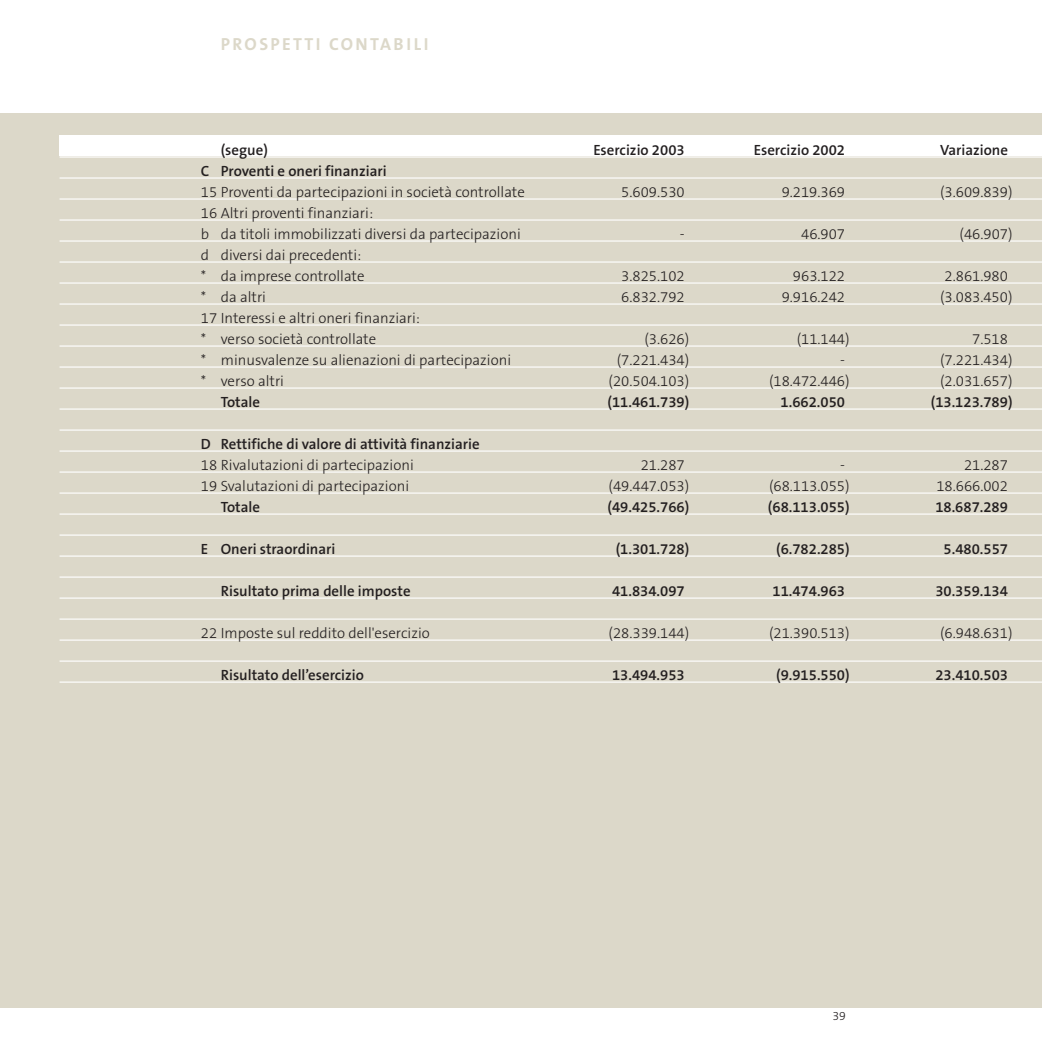
<style>
.page{position:relative;width:1042px;height:1042px;background:#fff}
.page>*{position:absolute;margin:0;border:0;box-sizing:border-box;transform-origin:0 0}
.t1{font:700 17.5px "The Sans B7";letter-spacing:.135em;color:#dcd8c9}
.t2{font:300 14.88px/21px "The Sans B3";color:#231f20}
.t3{font:600 14.88px "The Sans B6";color:#231f20}
.t4{font:300 12.25px "The Sans B3";color:#231f20}
</style>
<div class="page">
<div style="left:0;top:113px;width:1042px;height:894px;background:#dcd8c9"></div>
<hr style="left:60px;top:156px;width:982px;height:2px;background:#fff">
<hr style="left:60px;top:177px;width:982px;height:2px;background:#fff">
<hr style="left:60px;top:198px;width:982px;height:2px;background:#fff">
<hr style="left:60px;top:219px;width:982px;height:2px;background:#fff">
<hr style="left:60px;top:240px;width:982px;height:2px;background:#fff">
<hr style="left:60px;top:261px;width:982px;height:2px;background:#fff">
<hr style="left:60px;top:282px;width:982px;height:2px;background:#fff">
<hr style="left:60px;top:303px;width:982px;height:2px;background:#fff">
<hr style="left:60px;top:324px;width:982px;height:2px;background:#fff">
<hr style="left:60px;top:345px;width:982px;height:2px;background:#fff">
<div style="left:60px;top:135px;width:982px;height:21px;background:#fff"></div>
<hr style="left:60px;top:366px;width:982px;height:2px;background:#fff">
<hr style="left:60px;top:387px;width:982px;height:2px;background:#fff">
<hr style="left:60px;top:408px;width:982px;height:2px;background:#fff">
<hr style="left:60px;top:429px;width:982px;height:2px;background:#fff">
<hr style="left:60px;top:450px;width:982px;height:2px;background:#fff">
<hr style="left:60px;top:471px;width:982px;height:2px;background:#fff">
<hr style="left:60px;top:492px;width:982px;height:2px;background:#fff">
<hr style="left:60px;top:513px;width:982px;height:2px;background:#fff">
<hr style="left:60px;top:534px;width:982px;height:2px;background:#fff">
<hr style="left:60px;top:555px;width:982px;height:2px;background:#fff">
<hr style="left:60px;top:576px;width:982px;height:2px;background:#fff">
<hr style="left:60px;top:597px;width:982px;height:2px;background:#fff">
<hr style="left:60px;top:618px;width:982px;height:2px;background:#fff">
<hr style="left:60px;top:639px;width:982px;height:2px;background:#fff">
<hr style="left:60px;top:660px;width:982px;height:2px;background:#fff">
<hr style="left:60px;top:681px;width:982px;height:2px;background:#fff">
<p class="t1" style="left:221px;top:34px;width:209px">PROSPETTI CONTABILI</p>
<p class="t3" style="left:221px;top:142px;width:49px">(segue)</p>
<p class="t3" style="left:593px;top:142px;width:93px">Esercizio 2003</p>
<p class="t3" style="left:754px;top:142px;width:93px">Esercizio 2002</p>
<p class="t3" style="left:940px;top:142px;width:69px">Variazione</p>
<p class="t3" style="left:201px;top:163px;width:187px">C Proventi e oneri finanziari</p>
<p class="t2" style="left:201px;top:182px;width:325px">15 Proventi da partecipazioni in società controllate</p>
<p class="t2" style="left:621px;top:182px;width:65px">5.609.530</p>
<p class="t2" style="left:781px;top:182px;width:65px">9.219.369</p>
<p class="t2" style="left:940px;top:182px;width:74px">(3.609.839)</p>
<p class="t2" style="left:201px;top:203px;width:321px">16 Altri proventi finanziari:<br>b da titoli immobilizzati diversi da partecipazioni</p>
<p class="t2" style="left:680px;top:224px;width:6px">-</p>
<p class="t2" style="left:801px;top:224px;width:46px">46.907</p>
<p class="t2" style="left:959px;top:224px;width:54px">(46.907)</p>
<p class="t2" style="left:201px;top:245px;width:165px">d diversi dai precedenti: * da imprese controllate</p>
<p class="t2" style="left:621px;top:266px;width:65px">3.825.102</p>
<p class="t2" style="left:793px;top:266px;width:54px">963.122</p>
<p class="t2" style="left:944px;top:266px;width:65px">2.861.980</p>
<p class="t2" style="left:201px;top:287px;width:67px">* da altri</p>
<p class="t2" style="left:621px;top:287px;width:65px">6.832.792</p>
<p class="t2" style="left:781px;top:287px;width:65px">9.916.242</p>
<p class="t2" style="left:940px;top:287px;width:74px">(3.083.450)</p>
<p class="t2" style="left:201px;top:308px;width:221px">17 Interessi e altri oneri finanziari: * verso società controllate</p>
<p class="t2" style="left:644px;top:329px;width:46px">(3.626)</p>
<p class="t2" style="left:796px;top:329px;width:54px">(11.144)</p>
<p class="t2" style="left:972px;top:329px;width:37px">7.518</p>
<p class="t2" style="left:201px;top:350px;width:312px">* minusvalenze su alienazioni di partecipazioni</p>
<p class="t2" style="left:617px;top:350px;width:74px">(7.221.434)</p>
<p class="t2" style="left:840px;top:350px;width:6px">-</p>
<p class="t2" style="left:940px;top:350px;width:74px">(7.221.434)</p>
<p class="t2" style="left:201px;top:371px;width:85px">* verso altri</p>
<p class="t2" style="left:608px;top:371px;width:82px">(20.504.103)</p>
<p class="t2" style="left:769px;top:371px;width:82px">(18.472.446)</p>
<p class="t2" style="left:940px;top:371px;width:74px">(2.031.657)</p>
<p class="t3" style="left:221px;top:394px;width:41px">Totale</p>
<p class="t3" style="left:607px;top:394px;width:83px">(11.461.739)</p>
<p class="t3" style="left:780px;top:394px;width:66px">1.662.050</p>
<p class="t3" style="left:931px;top:394px;width:83px">(13.123.789)</p>
<p class="t3" style="left:201px;top:436px;width:280px">D Rettifiche di valore di attività finanziarie</p>
<p class="t2" style="left:201px;top:455px;width:214px">18 Rivalutazioni di partecipazioni</p>
<p class="t2" style="left:641px;top:455px;width:46px">21.287</p>
<p class="t2" style="left:840px;top:455px;width:6px">-</p>
<p class="t2" style="left:964px;top:455px;width:46px">21.287</p>
<p class="t2" style="left:201px;top:476px;width:210px">19 Svalutazioni di partecipazioni</p>
<p class="t2" style="left:608px;top:476px;width:82px">(49.447.053)</p>
<p class="t2" style="left:769px;top:476px;width:82px">(68.113.055)</p>
<p class="t2" style="left:936px;top:476px;width:73px">18.666.002</p>
<p class="t3" style="left:221px;top:499px;width:41px">Totale</p>
<p class="t3" style="left:607px;top:499px;width:83px">(49.425.766)</p>
<p class="t3" style="left:768px;top:499px;width:83px">(68.113.055)</p>
<p class="t3" style="left:935px;top:499px;width:74px">18.687.289</p>
<p class="t3" style="left:201px;top:541px;width:136px">E Oneri straordinari</p>
<p class="t3" style="left:616px;top:541px;width:75px">(1.301.728)</p>
<p class="t3" style="left:776px;top:541px;width:75px">(6.782.285)</p>
<p class="t3" style="left:943px;top:541px;width:66px">5.480.557</p>
<p class="t3" style="left:221px;top:583px;width:191px">Risultato prima delle imposte</p>
<p class="t3" style="left:612px;top:583px;width:74px">41.834.097</p>
<p class="t3" style="left:772px;top:583px;width:74px">11.474.963</p>
<p class="t3" style="left:935px;top:583px;width:74px">30.359.134</p>
<p class="t2" style="left:201px;top:623px;width:230px">22 Imposte sul reddito dell'esercizio</p>
<p class="t2" style="left:608px;top:623px;width:82px">(28.339.144)</p>
<p class="t2" style="left:769px;top:623px;width:82px">(21.390.513)</p>
<p class="t2" style="left:940px;top:623px;width:74px">(6.948.631)</p>
<p class="t3" style="left:221px;top:667px;width:145px">Risultato dell’esercizio</p>
<p class="t3" style="left:612px;top:667px;width:74px">13.494.953</p>
<p class="t3" style="left:776px;top:667px;width:75px">(9.915.550)</p>
<p class="t3" style="left:935px;top:667px;width:74px">23.410.503</p>
<p class="t4" style="left:832px;top:1009px;width:15px">39</p>
</div>
